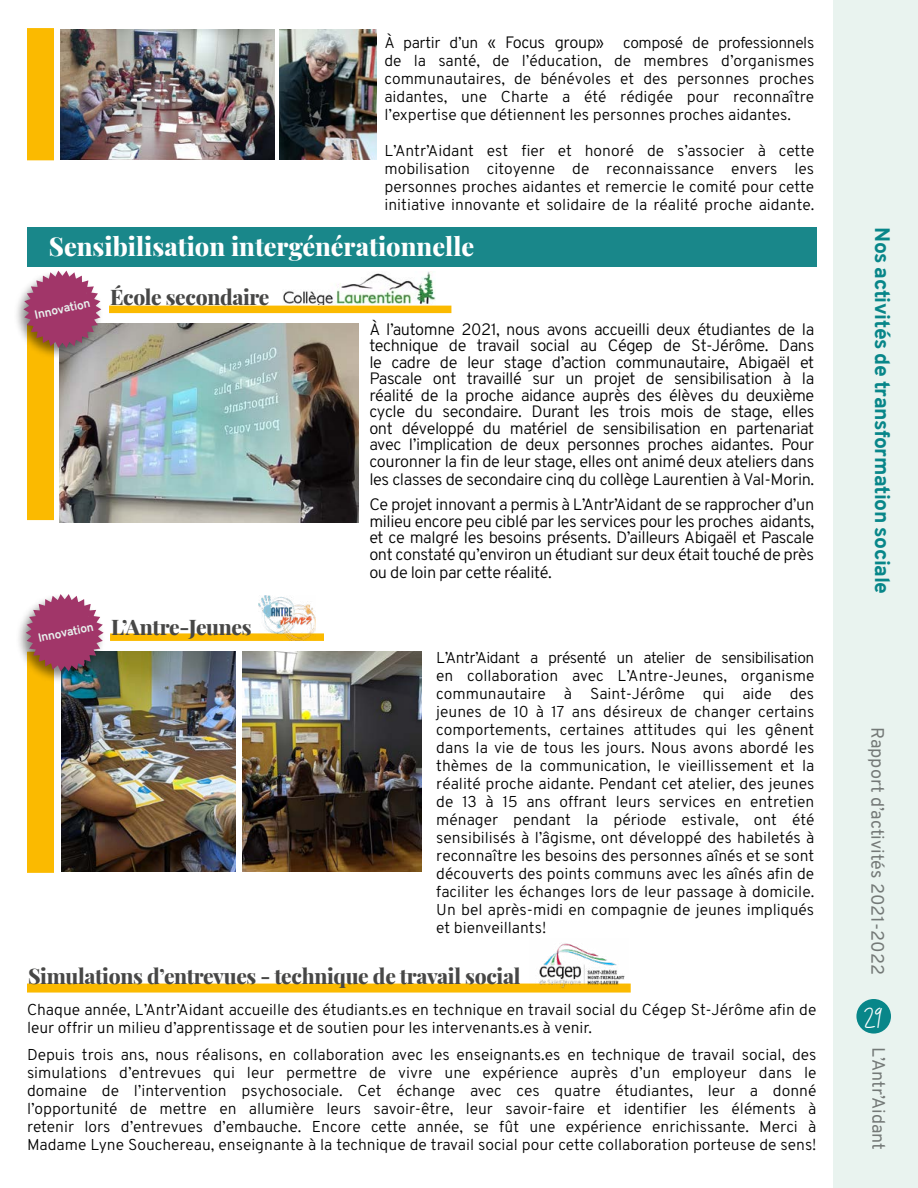
<style>
.page{position:relative;width:918px;height:1188px;background:#fff}
.page>*{position:absolute;margin:0;border:0;box-sizing:border-box;transform-origin:0 0}
.t1{font:28.5px "Buffalo";color:#fff}
.t2{font:800 25.5px "Playfair Display";color:#fff}
.t3{font:800 21px "Playfair Display";letter-spacing:-.015em;color:#474746}
.t4{font:800 21px "Overpass";letter-spacing:-.02em;color:#088689}
.t5{font:18px "Overpass";color:#000}
.t6{font:300 16.5px/16.5px "Overpass";letter-spacing:-.025em;color:#000;text-align:justify}
.t7{font:300 15.75px/18px "Overpass";color:#000;text-align:justify}
.t8{font:700 12px "Overpass";color:#e9f3ef}
.s1{font-size:16.5px}
</style>
<div class="page">
<img style="left:283px;top:271px;width:153px;height:34px">
<div style="left:834px;top:0;width:84px;height:1188px;background:#e9f3ef"></div>
<div style="left:856px;top:999px;width:35px;height:35px;background:#088689;border-radius:50%"></div>
<div style="left:27px;top:227px;width:789px;height:40px;background:#19878a"></div>
<div style="left:27px;top:652px;width:27px;height:221px;background:#fbba00"></div>
<div style="left:27px;top:324px;width:27px;height:196px;background:#fbba00"></div>
<img style="left:61px;top:652px;width:174px;height:219px">
<img style="left:243px;top:652px;width:178px;height:219px">
<img style="left:60px;top:324px;width:299px;height:198px">
<div style="left:109px;top:306px;width:342px;height:7px;background:#fbba00"></div>
<div style="left:110px;top:633px;width:214px;height:8px;background:#fbba00"></div>
<div style="left:27px;top:984px;width:604px;height:9px;background:#fbba00"></div>
<div style="left:27px;top:28px;width:27px;height:132px;background:#fbba00"></div>
<img style="left:60px;top:30px;width:214px;height:130px">
<img style="left:280px;top:30px;width:96px;height:130px">
<div style="left:12px;top:269px;width:93px;height:92px;background:#000;opacity:.48"></div>
<svg style="left:23px;top:271px;width:78px;height:77px"></svg>
<div style="left:31px;top:280px;width:61px;height:57px;background:#a13669;border-radius:50%"></div>
<div style="left:15px;top:592px;width:92px;height:93px;background:#000;opacity:.48"></div>
<svg style="left:26px;top:594px;width:78px;height:77px"></svg>
<div style="left:34px;top:604px;width:60px;height:57px;background:#a13669;border-radius:50%"></div>
<img style="left:258px;top:595px;width:58px;height:45px">
<img style="left:529px;top:943px;width:100px;height:45px">
<p class="t7" style="left:384px;top:33px;width:431px">À partir d’un <span class="s1">« Focus group»</span> composé de professionnels de la santé, de l’éducation, de membres d’organismes communautaires, de bénévoles et des personnes proches aidantes, une Charte a été rédigée pour reconnaître l’expertise que détiennent les personnes proches aidantes.</p>
<p class="t7" style="left:384px;top:141px;width:431px">L’Antr’Aidant est fier et honoré de s’associer à cette mobilisation citoyenne de reconnaissance envers les personnes proches aidantes et remercie le comité pour cette initiative innovante et solidaire de la réalité proche aidante.</p>
<h2 class="t2" style="left:49px;top:227px;width:427px">Sensibilisation intergénérationnelle</h2>
<p class="t8" style="left:33px;top:307px;width:58px;rotate:-12deg">Innovation</p>
<h3 class="t3" style="left:110px;top:281px;width:161px">École secondaire</h3>
<p class="t8" style="left:37px;top:631px;width:58px;rotate:-12deg">Innovation</p>
<h3 class="t3" style="left:111px;top:611px;width:142px">L’Antre-Jeunes</h3>
<p class="t6" style="left:369px;top:321px;width:447px">À l’automne 2021, nous avons accueilli deux étudiantes de la technique de travail social au Cégep de St-Jérôme. Dans le cadre de leur stage d’action communautaire, Abigaël et Pascale ont travaillé sur un projet de sensibilisation à la réalité de la proche aidance auprès des élèves du deuxième cycle du secondaire. Durant les trois mois de stage, elles ont développé du matériel de sensibilisation en partenariat avec l’implication de deux personnes proches aidantes. Pour couronner la fin de leur stage, elles ont animé deux ateliers dans</p>
<p class="t6" style="left:369px;top:466px;width:446px;line-height:25.5px">les classes de secondaire cinq du collège Laurentien à Val-Morin.<br>Ce projet innovant a permis à L’Antr’Aidant de se rapprocher d’un</p>
<p class="t6" style="left:369px;top:513px;width:447px">milieu encore peu ciblé par les services pour les proches aidants, et ce malgré les besoins présents. D’ailleurs Abigaël et Pascale ont constaté qu’environ un étudiant sur deux était touché de près</p>
<p class="t6" style="left:369px;top:564px;width:184px">ou de loin par cette réalité.</p>
<p class="t7" style="left:436px;top:649px;width:380px">L’Antr’Aidant a présenté un atelier de sensibilisation en collaboration avec L’Antre-Jeunes, organisme communautaire à Saint-Jérôme qui aide des jeunes de 10 à 17 ans désireux de changer certains comportements, certaines attitudes qui les gênent dans la vie de tous les jours. Nous avons abordé les thèmes de la communication, le vieillissement et la réalité proche aidante. Pendant cet atelier, des jeunes de 13 à 15 ans offrant leurs services en entretien ménager pendant la période estivale, ont été sensibilisés à l’âgisme, ont développé des habiletés à reconnaître les besoins des personnes aînés et se sont découverts des points communs avec les aînés afin de faciliter les échanges lors de leur passage à domicile.<br>Un bel après-midi en compagnie de jeunes impliqués et bienveillants!</p>
<h3 class="t3" style="left:28px;top:959px;width:494px">Simulations d’entrevues - technique de travail social</h3>
<p class="t7" style="left:27px;top:1000px;width:791px">Chaque année, L’Antr’Aidant accueille des étudiants.es en technique en travail social du Cégep St-Jérôme afin de leur offrir un milieu d’apprentissage et de soutien pour les intervenants.es à venir.</p>
<p class="t7" style="left:27px;top:1045px;width:791px">Depuis trois ans, nous réalisons, en collaboration avec les enseignants.es en technique de travail social, des simulations d’entrevues qui leur permettre de vivre une expérience auprès d’un employeur dans le domaine de l’intervention psychosociale. Cet échange avec ces quatre étudiantes, leur a donné l’opportunité de mettre en allumière leurs savoir-être, leur savoir-faire et identifier les éléments à retenir lors d’entrevues d’embauche. Encore cette année, se fût une expérience enrichissante. Merci à Madame Lyne Souchereau, enseignante à la technique de travail social pour cette collaboration porteuse de sens!</p>
<h3 class="t4" style="left:896px;top:227px;width:369px;rotate:90deg">Nos activités de transformation sociale</h3>
<p class="t5" style="left:889px;top:727px;width:249px;rotate:90deg">Rapport d’activités 2021-2022</p>
<h1 class="t1" style="left:864px;top:1001px;width:19px">29</h1>
<p class="t5" style="left:890px;top:1047px;width:105px;rotate:90deg">L’Antr’Aidant</p>
</div>
